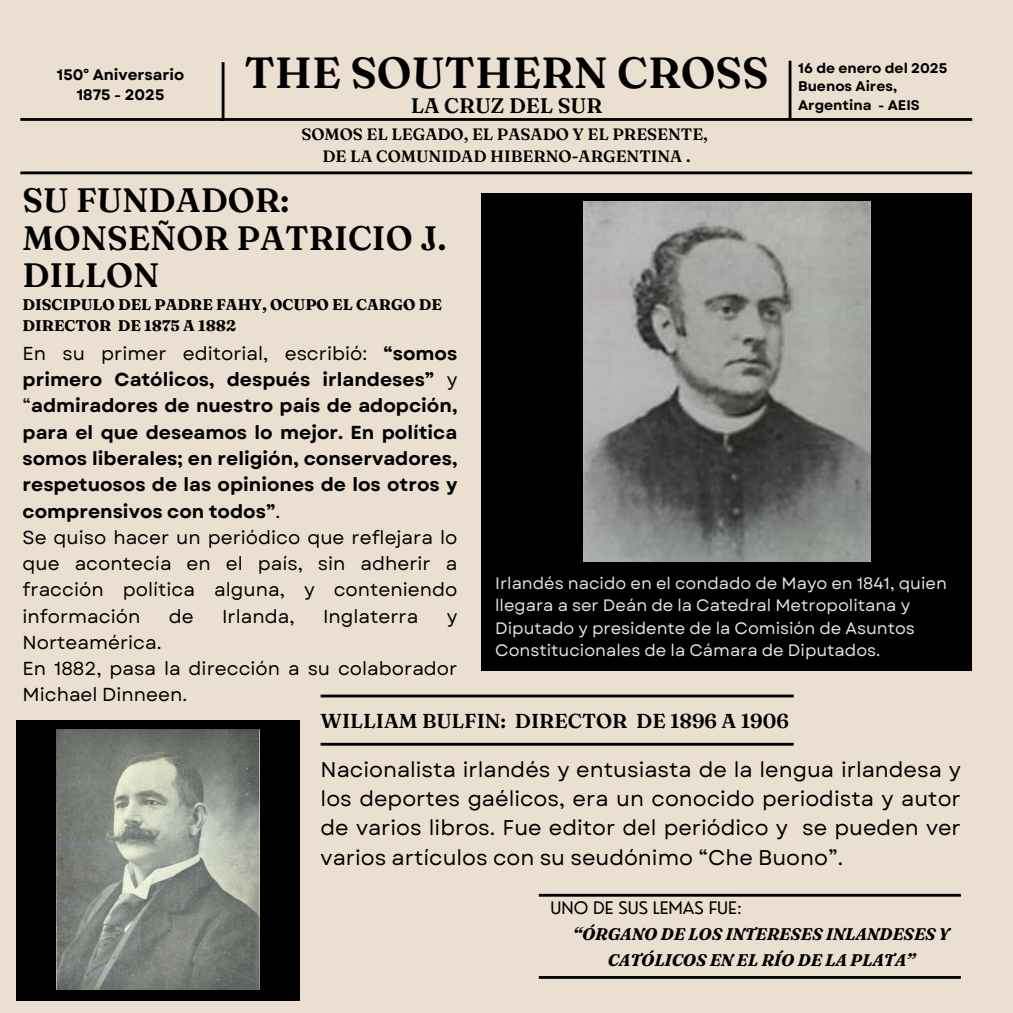
<style>
.page{position:relative;width:1013px;height:1013px;background:#fff}
.page>*{position:absolute;margin:0;border:0;box-sizing:border-box;transform-origin:0 0}
.t1{font:600 43.5px "Fraunces 9 pt";color:#000}
.t2{font:600 33.75px/37.5px "Fraunces 9 pt";color:#000}
.t3{font:21.25px/29px "Garet";color:#000;text-align:justify}
.t4{font:600 21px "Fraunces 9 pt";color:#000}
.t5{font:600 20.12px "Fraunces 9 pt";color:#000}
.t6{font:700 18.75px/26.2px "Garet";color:#000}
.t7{font:18.75px/26.2px "Garet";color:#000}
.t8{font:italic 700 16.88px/26.2px "Fraunces 9 pt";color:#000;text-align:center}
.t9{font:16.88px "Nourd";color:#000}
.t10{font:16.62px/22.5px "Garet";color:#e8e3dd}
.t11{font:600 16.38px/22.5px "Fraunces 9 pt";color:#000;text-align:center}
.t12{font:700 15.38px/21.5px "Fraunces 9 pt";color:#000}
.t13{font:700 15.25px "Garet";color:#000}
.t14{font:700 14px/18.8px "Garet";color:#000}
.s1{font-weight:400}
</style>
<div class="page">
<div style="left:0;top:0;width:1012px;height:1012px;background:#ebdfd1"></div>
<hr style="left:20px;top:118px;width:952px;height:3px;background:#000">
<hr style="left:222px;top:62px;width:2px;height:59px;background:#000">
<hr style="left:788px;top:61px;width:3px;height:58px;background:#000">
<div style="left:481px;top:194px;width:490px;height:477px;background:#000"></div>
<hr style="left:320px;top:694px;width:473px;height:3px;background:#000">
<hr style="left:320px;top:742px;width:473px;height:3px;background:#000">
<hr style="left:20px;top:171px;width:952px;height:3px;background:#000">
<img style="left:583px;top:201px;width:287px;height:360px">
<div style="left:16px;top:720px;width:283px;height:280px;background:#000"></div>
<img style="left:57px;top:729px;width:202px;height:260px">
<hr style="left:539px;top:976px;width:421px;height:2px;background:#000">
<hr style="left:539px;top:893px;width:421px;height:3px;background:#000">
<p class="t13" style="left:57px;top:63px;width:129px">150° Aniversario</p>
<h2 class="t13" style="left:77px;top:84px;width:89px">1875 - 2025</h2>
<h1 class="t1" style="left:244px;top:45px;width:526px">THE SOUTHERN CROSS</h1>
<p class="t11" style="left:301px;top:122px;width:408px">SOMOS EL LEGADO, EL PASADO Y EL PRESENTE,<br>DE LA COMUNIDAD HIBERNO-ARGENTINA .</p>
<h6 class="t4" style="left:411px;top:92px;width:193px">LA CRUZ DEL SUR</h6>
<h3 class="t2" style="left:23px;top:181px;width:426px">SU FUNDADOR:<br>MONSEÑOR PATRICIO J.<br>DILLON</h3>
<p class="t12" style="left:23px;top:293px;width:421px">DISCIPULO DEL PADRE FAHY, OCUPO EL CARGO DE<br>DIRECTOR DE 1875 A 1882</p>
<p class="t14" style="left:798px;top:58px;width:151px">16 de enero del 2025<br>Buenos Aires,<br>Argentina - AEIS</p>
<p class="t6" style="left:23px;top:340px;width:436px"><span class="s1">En su primer editorial, escribió:</span> “somos primero Católicos, después irlandeses” <span class="s1">y “</span>admiradores de nuestro país de adopción, para el que deseamos lo mejor. En política somos liberales; en religión, conservadores, respetuosos de las opiniones de los otros y comprensivos con todos”<span class="s1">.<br>Se quiso hacer un periódico que reflejara lo que acontecía en el país, sin adherir a fracción política alguna, y conteniendo información</span></p>
<p class="t7" style="left:169px;top:603px;width:26px">de</p>
<p class="t7" style="left:222px;top:603px;width:74px">Irlanda,</p>
<p class="t7" style="left:323px;top:603px;width:97px">Inglaterra</p>
<p class="t7" style="left:447px;top:603px;width:12px">y</p>
<p class="t7" style="left:23px;top:629px;width:436px">Norteamérica.<br>En 1882, pasa la dirección a su colaborador<br>Michael Dinneen.</p>
<p class="t10" style="left:495px;top:572px;width:453px">Irlandés nacido en el condado de Mayo en 1841, quien llegara a ser Deán de la Catedral Metropolitana y Diputado y presidente de la Comisión de Asuntos Constitucionales de la Cámara de Diputados.</p>
<p class="t5" style="left:320px;top:708px;width:470px">WILLIAM BULFIN: DIRECTOR DE 1896 A 1906</p>
<p class="t3" style="left:320px;top:755px;width:641px">Nacionalista irlandés y entusiasta de la lengua irlandesa y los deportes gaélicos, era un conocido periodista y autor de varios libros. Fue editor del periódico y se pueden ver varios artículos con su seudónimo “Che Buono”.</p>
<p class="t9" style="left:550px;top:896px;width:193px">UNO DE SUS LEMAS FUE:</p>
<h6 class="t8" style="left:573px;top:920px;width:378px">“ÓRGANO DE LOS INTERESES INLANDESES Y<br>CATÓLICOS EN EL RÍO DE LA PLATA”</h6>
</div>
